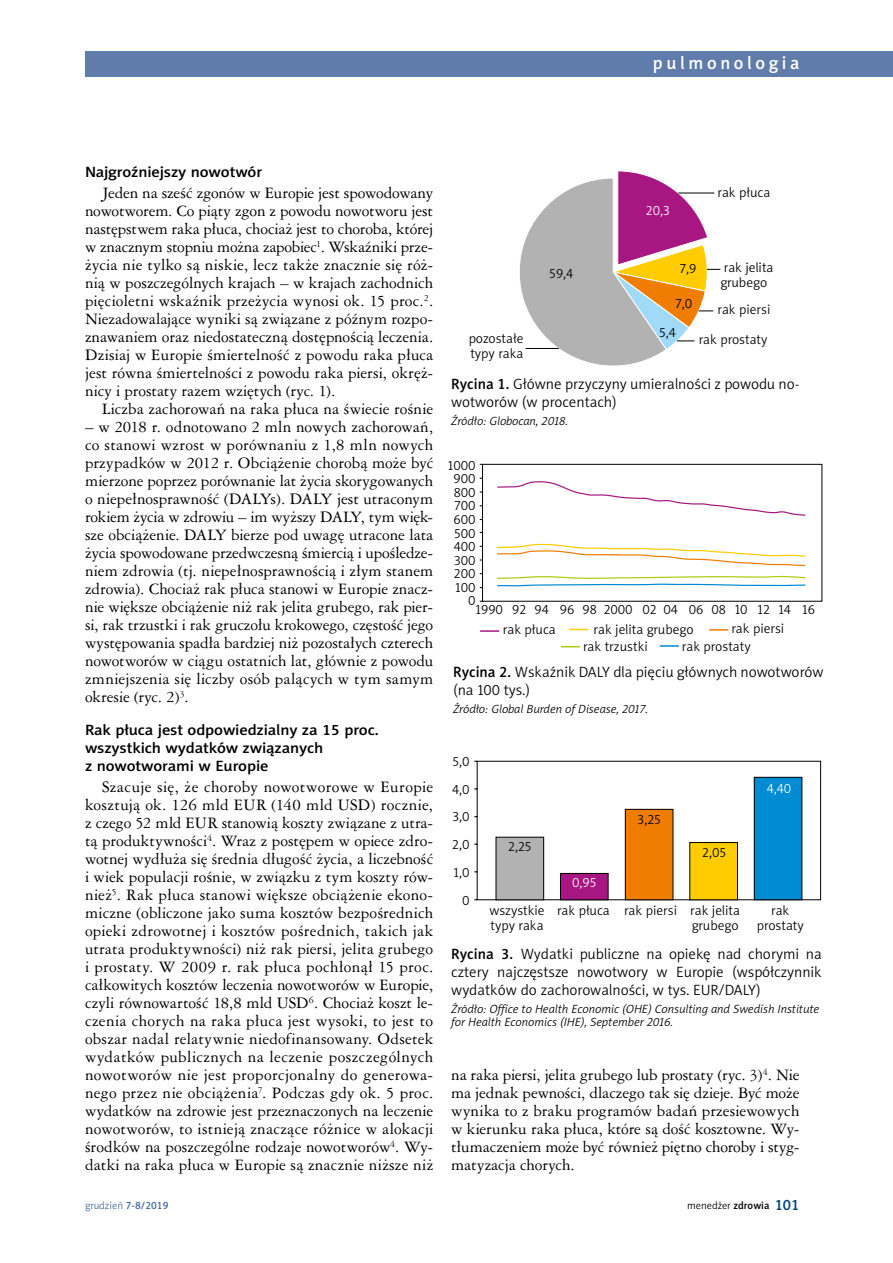
<style>
.page{position:relative;width:893px;height:1263px;background:#fff}
.page>*{position:absolute;margin:0;border:0;box-sizing:border-box;transform-origin:0 0}
.t1{font:18px "Naomi Sans EFN Medium";letter-spacing:.2em;color:#fff}
.t2{font:15px/18px "Ameri Garmnd PL";letter-spacing:.005em;color:#000;text-align:justify}
.t3{font:15px/18px "Naomi Sans EFN Light";color:#000}
.t4{font:15px/18px "Naomi Sans EFN Medium";letter-spacing:-.01em;color:#000;scale:1.1 1}
.t5{font:13.5px/13.5px "Naomi Sans EFN Light";color:#000}
.t6{font:13.5px "Naomi Sans EFN Light";color:#fff}
.t7{font:italic 12px/13.5px "Naomi Sans EFN Light";color:#000}
.t8{font:10.5px "Naomi Sans EFN Light";color:#000}
.t9{font:10.5px "Naomi Sans EFN Light";color:#456b9c}
.s1{font-family:"Naomi Sans EFN Medium"}
.s2{font-family:"Naomi Sans EFN Medium";font-size:15px;color:#004177}
</style>
<div class="page">
<div style="left:85px;top:51px;width:808px;height:26px;background:#607caa"></div>
<svg style="left:474px;top:761px;width:347px;height:139px"></svg>
<div style="left:496px;top:837px;width:48px;height:63px;background:#b3b2b2"></div>
<div style="left:496px;top:837px;width:48px;height:63px;border:1px solid #000"></div>
<div style="left:560px;top:873px;width:48px;height:27px;background:#a71681"></div>
<div style="left:560px;top:873px;width:48px;height:27px;border:1px solid #000"></div>
<div style="left:625px;top:809px;width:48px;height:91px;background:#ef7d00"></div>
<div style="left:625px;top:809px;width:48px;height:91px;border:1px solid #000"></div>
<div style="left:690px;top:842px;width:47px;height:58px;background:#fc0"></div>
<div style="left:689px;top:842px;width:49px;height:58px;border:1px solid #000"></div>
<div style="left:754px;top:777px;width:48px;height:123px;background:#008bd2"></div>
<div style="left:754px;top:777px;width:48px;height:123px;border:1px solid #000"></div>
<svg style="left:519px;top:171px;width:201px;height:195px"></svg>
<hr style="left:678px;top:193px;width:36px;height:1px;background:#000">
<svg style="left:479px;top:464px;width:343px;height:138px"></svg>
<svg style="left:496px;top:480px;width:311px;height:36px"></svg>
<svg style="left:496px;top:543px;width:311px;height:24px"></svg>
<svg style="left:496px;top:575px;width:311px;height:12px"></svg>
<svg style="left:480px;top:630px;width:19px;height:2px"></svg>
<svg style="left:569px;top:629px;width:19px;height:1px"></svg>
<svg style="left:561px;top:646px;width:19px;height:1px"></svg>
<svg style="left:660px;top:645px;width:19px;height:2px"></svg>
<svg style="left:709px;top:629px;width:19px;height:2px"></svg>
<p class="t1" style="left:653px;top:52px;width:148px">pulmonologia</p>
<p class="t4" style="left:85px;top:163px;width:163px">Najgroźniejszy nowotwór</p>
<p class="t2" style="left:85px;top:183px;width:350px;text-indent:17px">Jeden na sześć zgonów w Europie jest spowodowany nowotworem. Co piąty zgon z powodu nowotworu jest następstwem raka płuca, chociaż jest to choroba, której w znacznym stopniu można zapobiec<sup>1</sup>. Wskaźniki prze&shy;życia nie tylko są niskie, lecz także znacznie się róż&shy;nią w poszczególnych krajach – w krajach zachodnich pięcioletni wskaźnik przeżycia wynosi ok. 15 proc.<sup>2</sup>.<br>Niezadowalające wyniki są związane z późnym rozpo&shy;znawaniem oraz niedostateczną dostępnością leczenia.<br>Dzisiaj w Europie śmiertelność z powodu raka płuca jest równa śmiertelności z powodu raka piersi, okręż&shy;nicy i prostaty razem wziętych (ryc. 1).</p>
<p class="t2" style="left:102px;top:399px;width:333px">Liczba zachorowań na raka płuca na świecie rośnie</p>
<p class="t2" style="left:85px;top:417px;width:350px">– w 2018 r. odnotowano 2 mln nowych zachorowań, co stanowi wzrost w porównaniu z 1,8 mln nowych przypadków w 2012 r. Obciążenie chorobą może być mierzone poprzez porównanie lat życia skorygowanych o niepełnosprawność (DALYs). DALY jest utraconym rokiem życia w zdrowiu – im wyższy DALY, tym więk&shy;sze obciążenie. DALY bierze pod uwagę utracone lata życia spowodowane przedwczesną śmiercią i upośledze&shy;niem zdrowia (tj. niepełnosprawnością i złym stanem zdrowia). Chociaż rak płuca stanowi w Europie znacz&shy;nie większe obciążenie niż rak jelita grubego, rak pier&shy;si, rak trzustki i rak gruczołu krokowego, częstość jego występowania spadła bardziej niż pozostałych czterech nowotworów w ciągu ostatnich lat, głównie z powodu zmniejszenia się liczby osób palących w tym samym okresie (ryc. 2)<sup>3</sup>.</p>
<p class="t4" style="left:85px;top:721px;width:268px">Rak płuca jest odpowiedzialny za 15 proc. wszystkich wydatków związanych<br>z nowotworami w Europie</p>
<p class="t2" style="left:85px;top:777px;width:350px;text-indent:17px">Szacuje się, że choroby nowotworowe w Europie kosztują ok. 126 mld EUR (140 mld USD) rocznie, z czego 52 mld EUR stanowią koszty związane z utra&shy;tą produktywności<sup>4</sup>. Wraz z postępem w opiece zdro&shy;wotnej wydłuża się średnia długość życia, a liczebność i wiek populacji rośnie, w związku z tym koszty rów&shy;nież<sup>5</sup>. Rak płuca stanowi większe obciążenie ekono&shy;miczne (obliczone jako suma kosztów bezpośrednich opieki zdrowotnej i kosztów pośrednich, takich jak utrata produktywności) niż rak piersi, jelita grubego i prostaty. W 2009 r. rak płuca pochłonął 15 proc. całkowitych kosztów leczenia nowotworów w Europie, czyli równowartość 18,8 mld USD<sup>6</sup>. Chociaż koszt le&shy;czenia chorych na raka płuca jest wysoki, to jest to obszar nadal relatywnie niedofinansowany. Odsetek wydatków publicznych na leczenie poszczególnych nowotworów nie jest proporcjonalny do generowa&shy;nego przez nie obciążenia<sup>7</sup>. Podczas gdy ok. 5 proc. wydatków na zdrowie jest przeznaczonych na leczenie nowotworów, to istnieją znaczące różnice w alokacji środków na poszczególne rodzaje nowotworów<sup>4</sup>. Wy&shy;datki na raka płuca w Europie są znacznie niższe niż</p>
<p class="t6" style="left:646px;top:203px;width:25px">20,3</p>
<p class="t5" style="left:717px;top:185px;width:54px">rak płuca</p>
<p class="t5" style="left:720px;top:260px;width:55px;line-height:15px">rak jelita grubego</p>
<p class="t5" style="left:717px;top:303px;width:54px">rak piersi</p>
<p class="t5" style="left:679px;top:262px;width:18px">7,9</p>
<p class="t5" style="left:659px;top:290px;width:35px;line-height:28.2px;text-indent:16px">7,0<br>5,4</p>
<p class="t5" style="left:549px;top:267px;width:26px">59,4</p>
<p class="t5" style="left:469px;top:331px;width:56px">pozostałe</p>
<p class="t5" style="left:699px;top:333px;width:70px">rak prostaty</p>
<p class="t5" style="left:470px;top:346px;width:55px">typy raka</p>
<p class="t3" style="left:451px;top:375px;width:350px"><span class="s1">Rycina 1.</span> Główne przyczyny umieralności z powodu no&shy;wotworów (w procentach)</p>
<p class="t7" style="left:451px;top:414px;width:118px">Źródło: Globocan, 2018.</p>
<p class="t5" style="left:448px;top:459px;width:29px;text-align:right">1000<br>900<br>800<br>700<br>600<br>500<br>400<br>300<br>200<br>100<br>0</p>
<p class="t5" style="left:503px;top:599px;width:314px;line-height:19.6px;text-indent:-27px">1990 92 94 96 98 2000 02 04 06 08 10 12 14 16 rak płuca</p>
<p class="t5" style="left:731px;top:622px;width:54px">rak piersi</p>
<p class="t5" style="left:583px;top:620px;width:112px;line-height:17.1px;text-indent:11px">rak jelita grubego rak trzustki</p>
<p class="t5" style="left:682px;top:639px;width:70px">rak prostaty</p>
<p class="t3" style="left:453px;top:663px;width:372px"><span class="s1">Rycina 2.</span> Wskaźnik DALY dla pięciu głównych nowotworów (na 100 tys.)</p>
<p class="t7" style="left:453px;top:702px;width:197px">Źródło: Global Burden of Disease, 2017.</p>
<p class="t5" style="left:452px;top:747px;width:19px;line-height:27.8px;text-align:right">5,0<br>4,0<br>3,0<br>2,0<br>1,0<br>0</p>
<p class="t5" style="left:508px;top:840px;width:25px">2,25</p>
<p class="t6" style="left:572px;top:874px;width:26px">0,95</p>
<p class="t5" style="left:638px;top:813px;width:25px">3,25</p>
<p class="t5" style="left:702px;top:845px;width:25px">2,05</p>
<p class="t6" style="left:767px;top:780px;width:26px">4,40</p>
<p class="t5" style="left:489px;top:902px;width:57px;line-height:15px">wszystkie typy raka</p>
<p class="t5" style="left:557px;top:902px;width:184px;line-height:15px;text-align:right">rak płuca rak piersi rak jelita grubego</p>
<p class="t5" style="left:757px;top:902px;width:49px;line-height:15px;text-align:center">rak prostaty</p>
<p class="t3" style="left:451px;top:945px;width:372px;text-align:justify"><span class="s1">Rycina 3.</span> Wydatki publiczne na opiekę nad chorymi na cztery najczęstsze nowotwory w Europie (współczynnik wydatków do zachorowalności, w tys. EUR/DALY)</p>
<p class="t7" style="left:451px;top:1002px;width:370px">Źródło: Office to Health Economic (OHE) Consulting and Swedish Institute for Health Economics (IHE), September 2016.</p>
<p class="t2" style="left:451px;top:1065px;width:350px">na raka piersi, jelita grubego lub prostaty (ryc. 3)<sup>4</sup>. Nie ma jednak pewności, dlaczego tak się dzieje. Być może wynika to z braku programów badań przesiewowych w kierunku raka płuca, które są dość kosztowne. Wy&shy;tłumaczeniem może być również piętno choroby i styg&shy;matyzacja chorych.</p>
<p class="t9" style="left:85px;top:1199px;width:85px">grudzień <span class="s1">7-8/2019</span></p>
<p class="t8" style="left:687px;top:1199px;width:114px">menedżer <span class="s1">zdrowia</span> <span class="s2">101</span></p>
</div>
